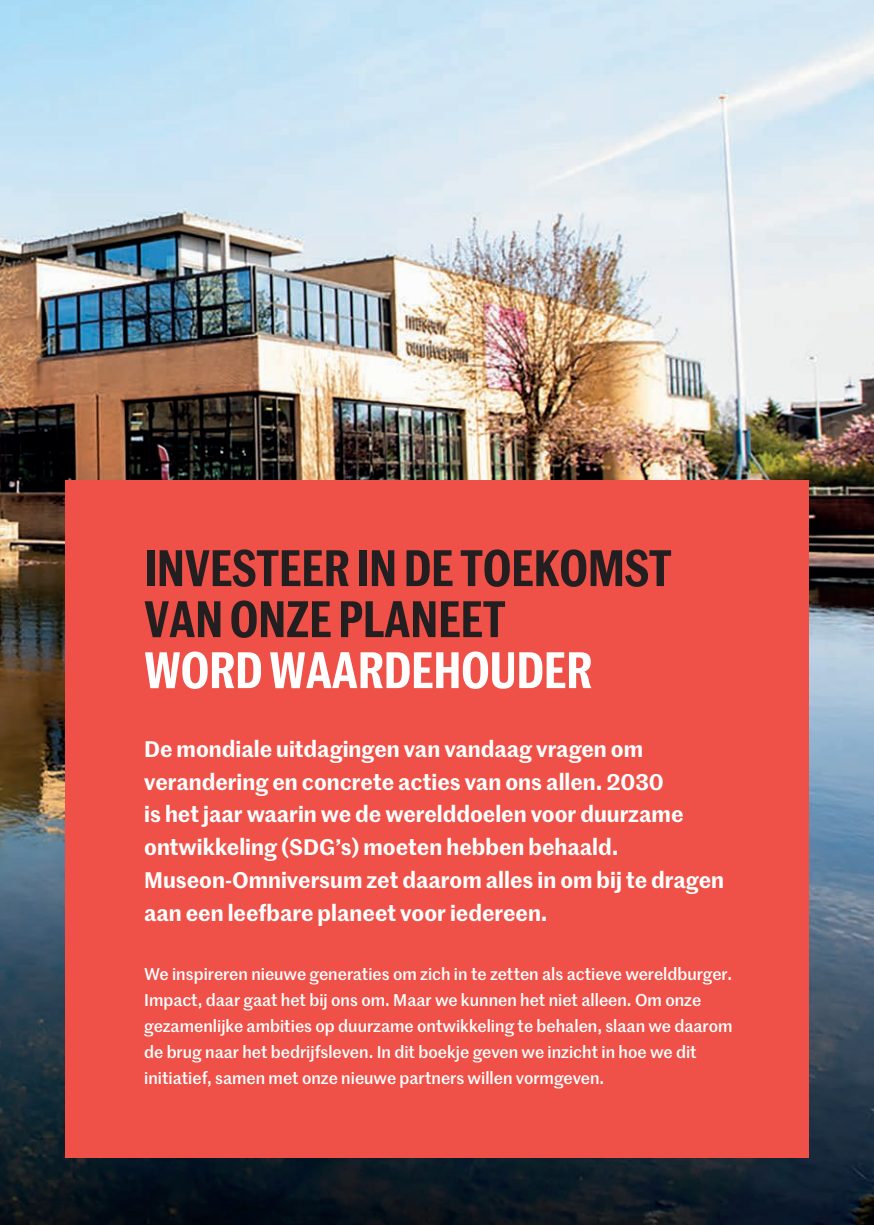
<style>
.page{position:relative;width:874px;height:1225px;background:#fff}
.page>*{position:absolute;margin:0;border:0;box-sizing:border-box;transform-origin:0 0}
.t1{font:600 50px/51px "Marr Sans Cond";letter-spacing:.005em;color:#231f20}
.t2{font:600 50px "Marr Sans Cond";letter-spacing:.005em;color:#fff}
.t3{font:600 22px/32.8px "Marr Sans";color:#fff}
.t4{font:500 16.6px/26px "Marr Sans";color:#fff}
</style>
<div class="page">
<img style="left:0;top:0;width:873px;height:1225px">
<div style="left:65px;top:480px;width:743px;height:678px;background:#ef5047"></div>
<h1 class="t1" style="left:144px;top:539px;width:528px">INVESTEER IN DE TOEKOMST<br>VAN ONZE PLANEET</h1>
<h1 class="t2" style="left:144px;top:633px;width:449px">WORD WAARDEHOUDER</h1>
<p class="t3" style="left:144px;top:731px;width:581px">De mondiale uitdagingen van vandaag vragen om verandering en concrete acties van ons allen. 2030<br>is het jaar waarin we de werelddoelen voor duurzame ontwikkeling (SDG’s) moeten hebben behaald.<br>Museon-Omniversum zet daarom alles in om bij te dragen aan een leefbare planeet voor iedereen.</p>
<p class="t4" style="left:144px;top:959px;width:589px">We inspireren nieuwe generaties om zich in te zetten als actieve wereldburger.<br>Impact, daar gaat het bij ons om. Maar we kunnen het niet alleen. Om onze gezamenlijke ambities op duurzame ontwikkeling te behalen, slaan we daarom de brug naar het bedrijfsleven. In dit boekje geven we inzicht in hoe we dit initiatief, samen met onze nieuwe partners willen vormgeven.</p>
</div>
